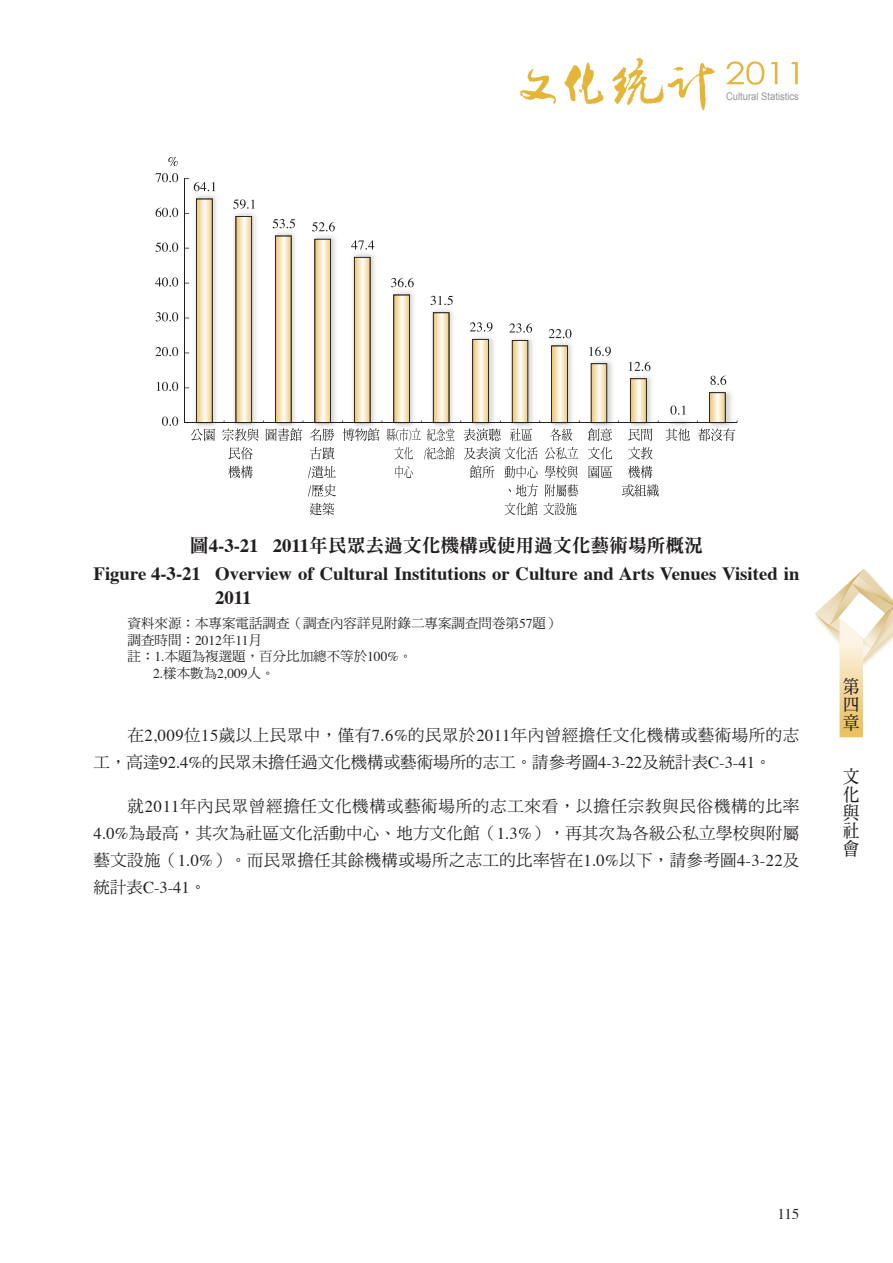
<style>
.page{position:relative;width:893px;height:1263px;background:#fff}
.page>*{position:absolute;margin:0;border:0;box-sizing:border-box;transform-origin:0 0}
.t1{font:700 18.75px/24px "Times";color:#231f20}
.t2{font:18.75px "DF Ming Std W9";color:#231f20}
.t3{font:18px/18px "DF Ming Std W7";color:#231f20;scale:.9 1}
.t4{font:16.5px/27px "DF Ming Std W5";letter-spacing:.02em;color:#231f20}
.t5{font:16.5px "Times";color:#231f20}
.t6{font:15px "Times";color:#231f20}
.t7{font:13.5px/16.5px "DF Ming Std W5";color:#231f20}
.t8{font:13.5px "Times";color:#231f20}
.t9{font:10.5px "Arial";color:#939598;scale:.9 1}
.s1{font-family:"Times";font-weight:700}
.s2{font-family:"Times"}
.s3{font-family:"DF Ming Std W5"}
</style>
<div class="page">
<svg style="left:726px;top:61px;width:38px;height:24px"></svg>
<svg style="left:771px;top:62px;width:6px;height:22px"></svg>
<svg style="left:791px;top:62px;width:7px;height:22px"></svg>
<svg style="left:564px;top:62px;width:40px;height:42px"></svg>
<svg style="left:612px;top:58px;width:103px;height:53px"></svg>
<svg style="left:520px;top:69px;width:36px;height:35px"></svg>
<img style="left:815px;top:569px;width:78px;height:101px">
<svg style="left:840px;top:619px;width:23px;height:118px;background:#f4dead"></svg>
<img style="left:195px;top:195px;width:532px;height:237px">
<svg style="left:196px;top:199px;width:17px;height:223px;background:#dccba6"></svg>
<svg style="left:512px;top:340px;width:16px;height:82px"></svg>
<svg style="left:630px;top:378px;width:17px;height:44px"></svg>
<svg style="left:229px;top:447px;width:24px;height:12px"></svg>
<svg style="left:228px;top:466px;width:25px;height:12px"></svg>
<svg style="left:191px;top:429px;width:24px;height:12px"></svg>
<svg style="left:310px;top:239px;width:24px;height:202px"></svg>
<svg style="left:310px;top:447px;width:24px;height:12px"></svg>
<svg style="left:308px;top:466px;width:28px;height:12px"></svg>
<svg style="left:308px;top:484px;width:28px;height:13px"></svg>
<svg style="left:310px;top:503px;width:24px;height:12px"></svg>
<svg style="left:395px;top:447px;width:18px;height:12px"></svg>
<svg style="left:395px;top:466px;width:18px;height:12px"></svg>
<svg style="left:424px;top:447px;width:30px;height:13px"></svg>
<svg style="left:510px;top:429px;width:22px;height:12px"></svg>
<svg style="left:508px;top:484px;width:30px;height:13px"></svg>
<svg style="left:550px;top:346px;width:22px;height:95px"></svg>
<svg style="left:545px;top:447px;width:33px;height:12px"></svg>
<svg style="left:545px;top:466px;width:33px;height:12px"></svg>
<svg style="left:545px;top:484px;width:33px;height:13px"></svg>
<svg style="left:505px;top:503px;width:72px;height:12px"></svg>
<svg style="left:464px;top:447px;width:74px;height:31px"></svg>
<svg style="left:628px;top:429px;width:24px;height:12px"></svg>
<svg style="left:628px;top:447px;width:24px;height:12px"></svg>
<svg style="left:628px;top:466px;width:24px;height:12px"></svg>
<svg style="left:622px;top:484px;width:37px;height:13px"></svg>
<svg style="left:588px;top:363px;width:24px;height:78px"></svg>
<svg style="left:588px;top:447px;width:24px;height:12px"></svg>
<svg style="left:588px;top:466px;width:24px;height:12px"></svg>
<svg style="left:666px;top:429px;width:24px;height:12px"></svg>
<svg style="left:162px;top:417px;width:16px;height:9px"></svg>
<svg style="left:157px;top:382px;width:21px;height:9px"></svg>
<svg style="left:155px;top:347px;width:23px;height:9px"></svg>
<svg style="left:156px;top:312px;width:22px;height:9px"></svg>
<svg style="left:155px;top:277px;width:23px;height:10px"></svg>
<svg style="left:155px;top:242px;width:23px;height:10px"></svg>
<svg style="left:156px;top:208px;width:22px;height:9px"></svg>
<svg style="left:155px;top:173px;width:23px;height:9px"></svg>
<svg style="left:168px;top:157px;width:10px;height:9px"></svg>
<hr style="left:184px;top:178px;width:1px;height:245px;background:#231f20">
<hr style="left:185px;top:422px;width:552px;height:1px;background:#231f20">
<svg style="left:460px;top:339px;width:41px;height:102px"></svg>
<svg style="left:697px;top:392px;width:41px;height:49px"></svg>
<svg style="left:185px;top:178px;width:30px;height:13px"></svg>
<svg style="left:233px;top:199px;width:22px;height:10px"></svg>
<svg style="left:222px;top:216px;width:82px;height:225px"></svg>
<svg style="left:312px;top:222px;width:23px;height:9px"></svg>
<svg style="left:351px;top:240px;width:23px;height:10px"></svg>
<svg style="left:342px;top:257px;width:112px;height:184px"></svg>
<svg style="left:470px;top:322px;width:23px;height:10px"></svg>
<svg style="left:509px;top:323px;width:23px;height:10px"></svg>
<svg style="left:549px;top:329px;width:22px;height:9px"></svg>
<svg style="left:589px;top:347px;width:22px;height:9px"></svg>
<svg style="left:629px;top:362px;width:21px;height:9px"></svg>
<svg style="left:670px;top:405px;width:16px;height:10px"></svg>
<svg style="left:710px;top:376px;width:16px;height:9px"></svg>
<p class="t9" style="left:726px;top:91px;width:83px">Cultural Statistics</p>
<p class="t2" style="left:190px;top:535px;width:515px">圖<span class="s1">4-3-21 2011</span>年民眾去過文化機構或使用過文化藝術場所概況</p>
<p class="t1" style="left:215px;top:560px;width:586px;text-indent:-122px">Figure 4-3-21 Overview of Cultural Institutions or Culture and Arts Venues Visited in<br>2011</p>
<p class="t7" style="left:128px;top:615px;width:433px">資料來源：本專案電話調查（調查內容詳見附錄二專案調查問卷第<span class="s2">57</span>題）調查時間：<span class="s2">2012</span>年<span class="s2">11</span>月<br>註：<span class="s2">1.</span>本題為複選題，百分比加總不等於<span class="s2">100%</span>。</p>
<p class="t8" style="left:153px;top:660px;width:123px">2.<span class="s3">樣本數為</span>2,009<span class="s3">人。</span></p>
<p class="t4" style="left:94px;top:721px;width:707px;text-indent:34px">在<span class="s2">2,009</span>位<span class="s2">15</span>歲以上民眾中，僅有<span class="s2">7.6%</span>的民眾於<span class="s2">2011</span>年內曾經擔任文化機構或藝術場所的志工，高達<span class="s2">92.4%</span>的民眾未擔任過文化機構或藝術場所的志工。請參考圖<span class="s2">4-3-22</span>及統計表<span class="s2">C-3-41</span>。</p>
<p class="t4" style="left:94px;top:792px;width:707px;text-align:justify;text-indent:34px">就<span class="s2">2011</span>年內民眾曾經擔任文化機構或藝術場所的志工來看，以擔任宗教與民俗機構的比率<span class="s2">4.0%</span>為最高，其次為社區文化活動中心、地方文化館（<span class="s2">1.3%</span>），再其次為各級公私立學校與附屬藝文設施（<span class="s2">1.0%</span>）。而民眾擔任其餘機構或場所之志工的比率皆在<span class="s2">1.0%</span>以下，請參考圖<span class="s2">4-3-22</span>及</p>
<p class="t5" style="left:94px;top:872px;width:114px"><span class="s3">統計表</span>C-3-41<span class="s3">。</span></p>
<p class="t3" style="left:843px;top:677px;width:21px;line-height:18.6px">第四章　</p>
<p class="t3" style="left:843px;top:767px;width:19px;text-align:justify">文化與社會</p>
<p class="t6" style="left:777px;top:1200px;width:23px">115</p>
</div>
